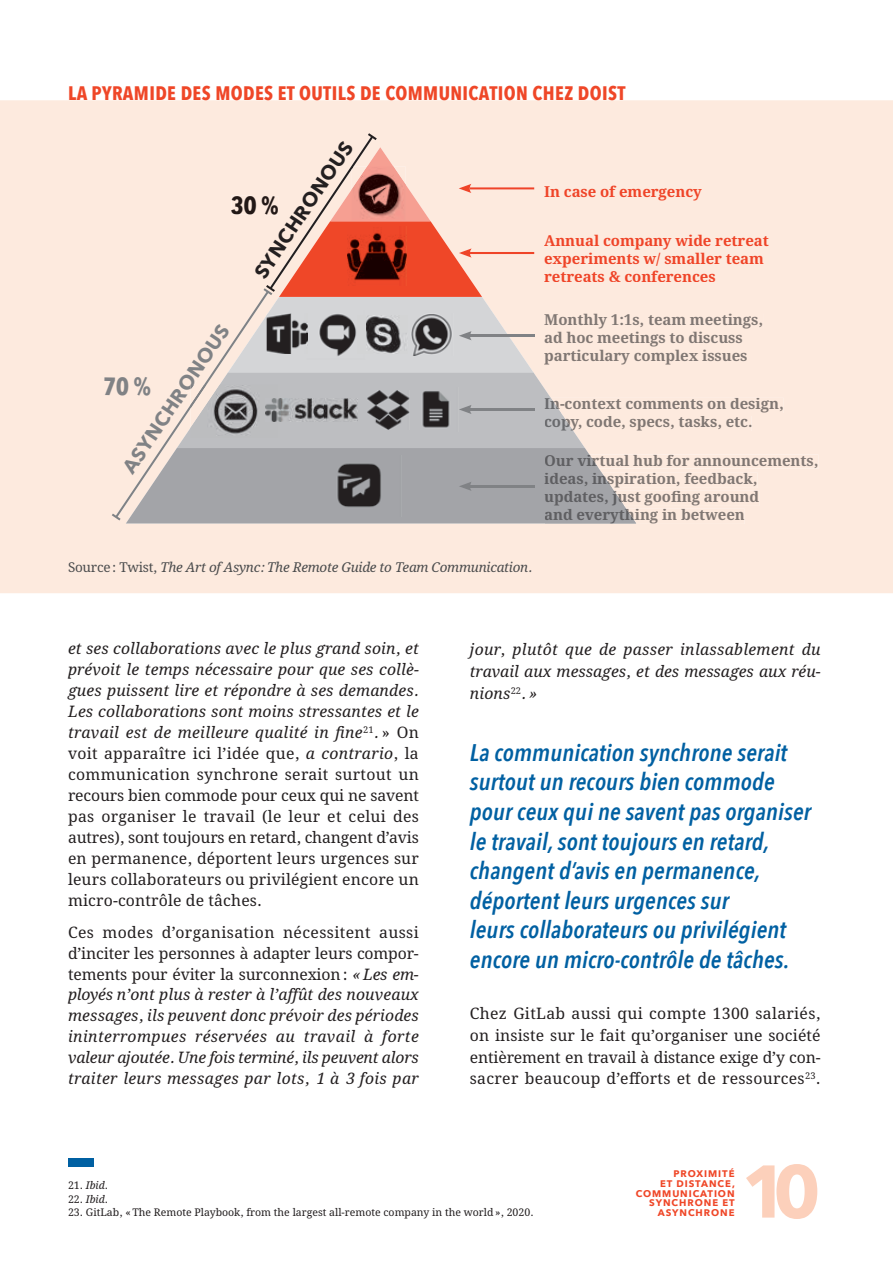
<style>
.page{position:relative;width:893px;height:1263px;background:#fff}
.page>*{position:absolute;margin:0;border:0;box-sizing:border-box;transform-origin:0 0}
.t1{font:700 73.65px "Avenir Next";color:#fcd0bb}
.t2{font:italic 600 24px/29.5px "Avenir Next Condensed";letter-spacing:.005em;color:#0060a2}
.t3{font:700 19.5px "Avenir Next Condensed";letter-spacing:.02em;color:#ef4728}
.t4{font:700 19.5px "Avenir Next";color:#808285}
.t5{font:700 19.5px "Avenir Next";color:#231f20}
.t6{font:15.75px/21px "Avrile Serif";letter-spacing:.01em;color:#231f20;text-align:justify}
.t7{font:italic 15.75px/21px "Avrile Serif";color:#231f20;text-align:justify}
.t8{font:700 15px/18px "Avrile Serif";letter-spacing:-.005em;color:#807773}
.t9{font:700 15px/18px "Avrile Serif";letter-spacing:-.005em;color:#ef4428}
.t10{font:italic 13.5px "Avrile Serif";letter-spacing:-.02em;color:#4b4c4d}
.t11{font:10.5px "Avrile Serif";color:#231f20}
.t12{font:700 9.6px/9.9px "Avenir Next";letter-spacing:.1em;color:#ef4728;text-align:right}
.s1{font-style:normal}
.s2{font-style:italic}
</style>
<div class="page">
<div style="left:68px;top:1158px;width:26px;height:9px;background:#0060a2"></div>
<div style="left:0;top:100px;width:893px;height:493px;background:#fdeade"></div>
<svg style="left:104px;top:133px;width:714px;height:391px;background:#e0cdc5"></svg>
<p class="t3" style="left:68px;top:81px;width:559px">LA PYRAMIDE DES MODES ET OUTILS DE COMMUNICATION CHEZ DOIST</p>
<p class="t4" style="left:113px;top:462px;width:177px;rotate:-56deg">ASYNCHRONOUS</p>
<p class="t5" style="left:245px;top:267px;width:162px;rotate:-56deg">SYNCHRONOUS</p>
<p class="t9" style="left:544px;top:183px;width:159px">In case of emergency</p>
<p class="t9" style="left:544px;top:232px;width:226px">Annual company wide retreat experiments w/ smaller team retreats &amp; conferences</p>
<p class="t8" style="left:544px;top:311px;width:220px">Monthly 1:1s, team meetings, ad hoc meetings to discuss particulary complex issues</p>
<p class="t8" style="left:544px;top:395px;width:241px">In-context comments on design, copy, code, specs, tasks, etc.</p>
<p class="t8" style="left:544px;top:452px;width:276px">Our virtual hub for announcements, ideas, inspiration, feedback, updates, just goofing around<br>and everything in between</p>
<p class="t10" style="left:68px;top:557px;width:466px"><span class="s1">Source : Twist,</span> The Art of Async: The Remote Guide to Team Communication.</p>
<p class="t6" style="left:68px;top:639px;width:352px"><span class="s2">et ses collaborations avec le plus grand soin, et prévoit le temps nécessaire pour que ses collè&shy;gues puissent lire et répondre à ses demandes.<br>Les collaborations sont moins stressantes et le travail est de meilleure qualité in fine</span><sup>21</sup><span class="s2">.</span> » On voit apparaître ici l’idée que, <span class="s2">a contrario</span>, la communication synchrone serait surtout un recours bien commode pour ceux qui ne savent pas organiser le travail (le leur et celui des autres), sont toujours en retard, changent d’avis en permanence, déportent leurs urgences sur leurs collaborateurs ou privilégient encore un micro-contrôle de tâches.</p>
<p class="t7" style="left:68px;top:922px;width:352px"><span class="s1">Ces modes d’organisation nécessitent aussi d’inciter les personnes à adapter leurs compor&shy;tements pour éviter la surconnexion :</span> « Les em&shy;ployés n’ont plus à rester à l’affût des nouveaux messages, ils peuvent donc prévoir des périodes ininterrompues réservées au travail à forte valeur ajoutée. Une fois terminé, ils peuvent alors traiter leurs messages par lots, 1 à 3 fois par</p>
<p class="t7" style="left:470px;top:639px;width:352px;line-height:21.8px">jour, plutôt que de passer inlassablement du travail aux messages, et des messages aux réu&shy;nions<sup>22</sup>. »</p>
<p class="t2" style="left:470px;top:737px;width:343px">La communication synchrone serait surtout un recours bien commode pour ceux qui ne savent pas organiser le travail, sont toujours en retard, changent d’avis en permanence, déportent leurs urgences sur<br>leurs collaborateurs ou privilégient encore un micro-contrôle de tâches.</p>
<p class="t6" style="left:470px;top:1003px;width:352px;line-height:21.8px">Chez GitLab aussi qui compte 1300 salariés, on insiste sur le fait qu’organiser une société entièrement en travail à distance exige d’y con&shy;sacrer beaucoup d’efforts et de ressources<sup>23</sup>.</p>
<p class="t11" style="left:68px;top:1178px;width:42px">21. <span class="s2">Ibid</span>.</p>
<p class="t11" style="left:68px;top:1192px;width:42px">22. <span class="s2">Ibid</span>.</p>
<p class="t11" style="left:68px;top:1205px;width:467px">23. GitLab, « The Remote Playbook, from the largest all-remote company in the world », 2020.</p>
<p class="t12" style="left:636px;top:1168px;width:101px">PROXIMITÉ<br>ET DISTANCE,<br>COMMUNICATION<br>SYNCHRONE ET<br>ASYNCHRONE</p>
<h1 class="t1" style="left:741px;top:1128px;width:81px">10</h1>
</div>
